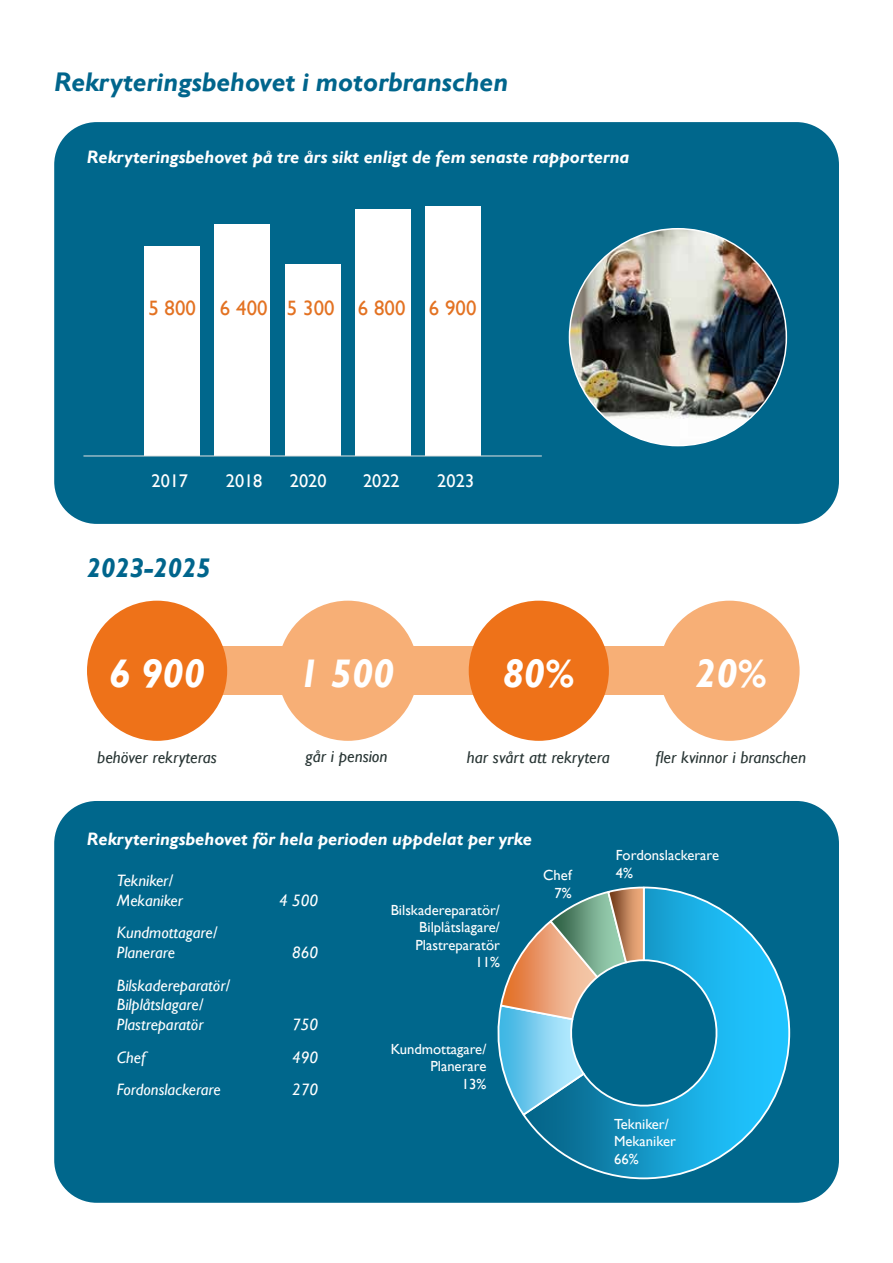
<style>
.page{position:relative;width:893px;height:1263px;background:#fff}
.page>*{position:absolute;margin:0;border:0;box-sizing:border-box;transform-origin:0 0}
.t1{font:italic 700 39.9px "Gill Sans";color:#fff}
.t2{font:italic 700 27px "Gill Sans";color:#00658c}
.t3{font:20.85px "Gill Sans";letter-spacing:.005em;color:#e37222}
.t4{font:18.3px "Gill Sans";letter-spacing:-.005em;color:#fff}
.t5{font:italic 700 18px "Gill Sans";color:#fff}
.t6{font:italic 17.1px "Gill Sans";color:#283534}
.t7{font:italic 16.5px/19.8px "Gill Sans";color:#fff}
.t8{font:14.7px/17.5px "Gill Sans";color:#fff;text-align:right}
</style>
<div class="page">
<div style="left:54px;top:122px;width:785px;height:402px;background:#00678c;border-radius:43px"></div>
<div style="left:144px;top:246px;width:56px;height:210px;background:#fff"></div>
<div style="left:215px;top:224px;width:55px;height:232px;background:#fff"></div>
<div style="left:285px;top:264px;width:55px;height:192px;background:#fff"></div>
<div style="left:355px;top:210px;width:56px;height:246px;background:#fff"></div>
<div style="left:426px;top:206px;width:55px;height:250px;background:#fff"></div>
<hr style="left:83px;top:455px;width:459px;height:1px;background:#e2e3e2">
<div style="left:54px;top:801px;width:785px;height:402px;background:#00678c;border-radius:43px"></div>
<img style="left:569px;top:229px;width:217px;height:217px;border-radius:108px">
<div style="left:100px;top:647px;width:687px;height:48px;background:#f7af76"></div>
<div style="left:87px;top:601px;width:140px;height:140px;background:#ee7219;border-radius:50%"></div>
<div style="left:278px;top:601px;width:140px;height:140px;background:#f7af76;border-radius:50%"></div>
<div style="left:469px;top:601px;width:140px;height:140px;background:#ee7219;border-radius:50%"></div>
<div style="left:659px;top:601px;width:141px;height:140px;background:#f7af76;border-radius:50%"></div>
<svg style="left:524px;top:886px;width:267px;height:294px"></svg>
<svg style="left:497px;top:886px;width:149px;height:231px"></svg>
<h2 class="t2" style="left:54px;top:66px;width:456px">Rekryteringsbehovet i motorbranschen</h2>
<p class="t5" style="left:87px;top:147px;width:544px">Rekryteringsbehovet på tre års sikt enligt de fem senaste rapporterna</p>
<p class="t3" style="left:148px;top:296px;width:330px">5 800 6 400 5 300 6 800 6 900</p>
<p class="t4" style="left:151px;top:470px;width:38px">2017</p>
<p class="t4" style="left:226px;top:470px;width:38px">2018</p>
<p class="t4" style="left:290px;top:470px;width:38px">2020</p>
<p class="t4" style="left:363px;top:470px;width:38px">2022</p>
<p class="t4" style="left:437px;top:470px;width:38px">2023</p>
<h2 class="t2" style="left:87px;top:552px;width:125px">2023-2025</h2>
<h1 class="t1" style="left:109px;top:651px;width:97px">6 900</h1>
<p class="t6" style="left:97px;top:747px;width:121px">behöver rekryteras</p>
<h1 class="t1" style="left:299px;top:650px;width:97px">1 500</h1>
<p class="t6" style="left:305px;top:746px;width:84px">går i pension</p>
<h1 class="t1" style="left:503px;top:650px;width:73px">80%</h1>
<p class="t6" style="left:467px;top:747px;width:144px">har svårt att rekrytera</p>
<h1 class="t1" style="left:695px;top:651px;width:73px">20%</h1>
<p class="t6" style="left:655px;top:747px;width:152px">fler kvinnor i branschen</p>
<p class="t5" style="left:87px;top:828px;width:447px">Rekryteringsbehovet för hela perioden uppdelat per yrke</p>
<p class="t7" style="left:117px;top:870px;width:67px">Tekniker/<br>Mekaniker</p>
<p class="t7" style="left:279px;top:890px;width:40px">4 500</p>
<p class="t8" style="left:391px;top:901px;width:111px">Bilskadereparatör/<br>Bilplåtslagare/<br>Plastreparatör<br>11%</p>
<p class="t7" style="left:117px;top:923px;width:102px">Kundmottagare/<br>Planerare</p>
<p class="t7" style="left:292px;top:943px;width:27px">860</p>
<p class="t7" style="left:117px;top:975px;width:115px">Bilskadereparatör/<br>Bilplåtslagare/<br>Plastreparatör</p>
<p class="t7" style="left:292px;top:1015px;width:27px">750</p>
<p class="t7" style="left:117px;top:1047px;width:30px">Chef</p>
<p class="t7" style="left:292px;top:1047px;width:27px">490</p>
<p class="t7" style="left:117px;top:1080px;width:105px">Fordonslackerare</p>
<p class="t7" style="left:292px;top:1080px;width:27px">270</p>
<p class="t8" style="left:391px;top:1040px;width:97px">Kundmottagare/<br>Planerare<br>13%</p>
<p class="t8" style="left:543px;top:867px;width:30px">Chef<br>7%</p>
<p class="t8" style="left:616px;top:846px;width:105px;text-align:left">Fordonslackerare<br>4%</p>
<p class="t8" style="left:614px;top:1115px;width:63px;text-align:left">Tekniker/<br>Mekaniker<br>66%</p>
</div>
